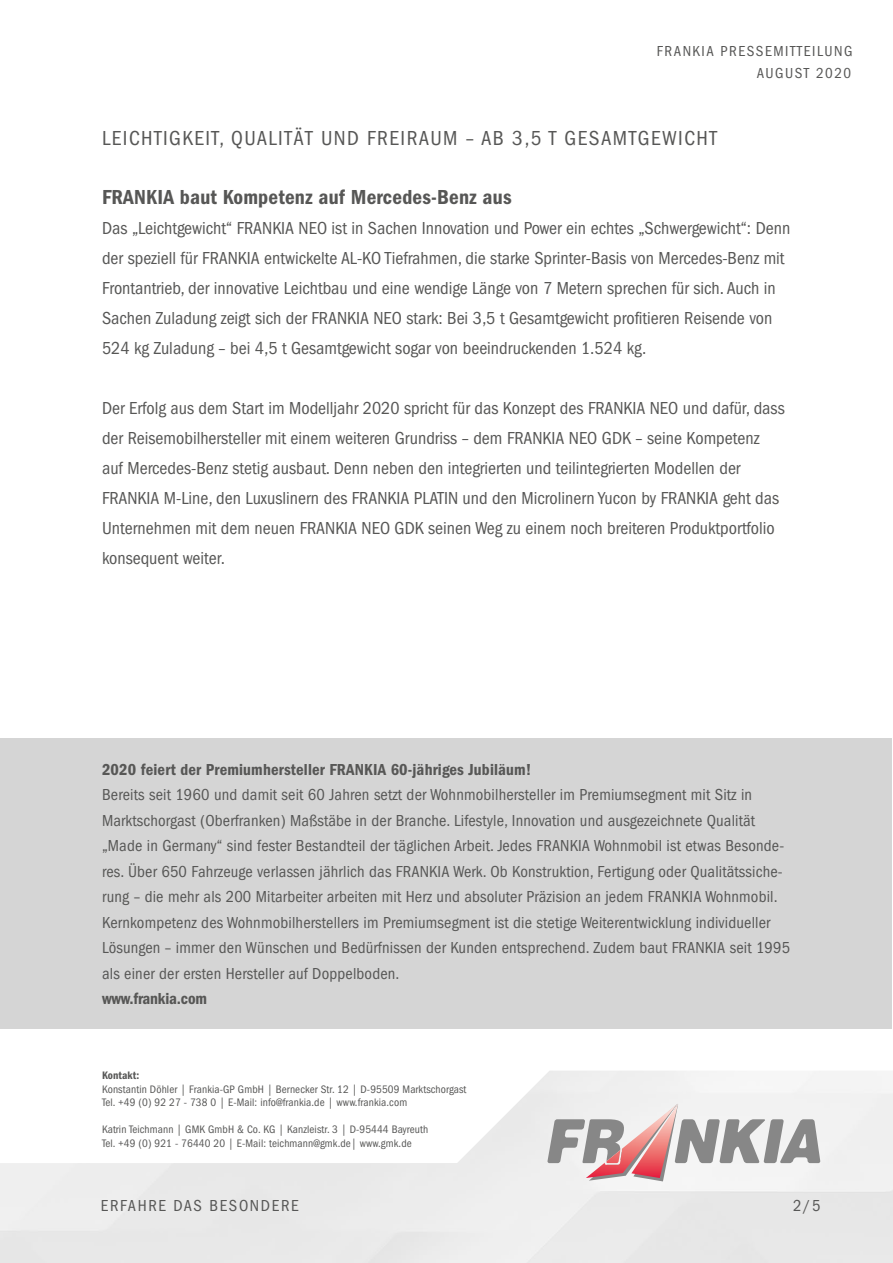
<style>
.page{position:relative;width:893px;height:1263px;background:#fff}
.page>*{position:absolute;margin:0;border:0;box-sizing:border-box;transform-origin:0 0}
.t1{font:condensed 21px "Franklin Gothic";letter-spacing:.07em;color:#575756}
.t2{font:600 condensed 21px "Franklin Gothic";letter-spacing:.01em;color:#575756}
.t3{font:condensed 18px/30px "Franklin Gothic";color:#575756}
.t4{font:condensed 16.5px/25.5px "Franklin Gothic";letter-spacing:.01em;color:#575756}
.t5{font:600 condensed 16.5px "Franklin Gothic";letter-spacing:.01em;color:#575756}
.t6{font:condensed 16.5px "Franklin Gothic";letter-spacing:.1em;color:#575756}
.t7{font:600 condensed 16.5px "Franklin Gothic";letter-spacing:-.01em;color:#575756}
.t8{font:condensed 15px/21.8px "Franklin Gothic";letter-spacing:.1em;color:#575756;text-align:right}
.t9{font:condensed 11.25px/13.5px "Franklin Gothic";letter-spacing:.01em;color:#575756}
.t10{font:600 condensed 11.25px "Franklin Gothic";letter-spacing:.01em;color:#575756}
</style>
<div class="page">
<svg style="left:547px;top:1104px;width:273px;height:77px"></svg>
<div style="left:0;top:738px;width:892px;height:291px;background:#d5d5d5"></div>
<p class="t8" style="left:657px;top:40px;width:197px">FRANKIA PRESSEMITTEILUNG<br>AUGUST 2020</p>
<p class="t1" style="left:102px;top:126px;width:616px">LEICHTIGKEIT, QUALITÄT UND FREIRAUM – AB 3,5 T GESAMTGEWICHT</p>
<p class="t2" style="left:102px;top:185px;width:411px">FRANKIA baut Kompetenz auf Mercedes-Benz aus</p>
<p class="t3" style="left:102px;top:213px;width:690px">Das „Leichtgewicht“ FRANKIA NEO ist in Sachen Innovation und Power ein echtes „Schwergewicht“: Denn der speziell für FRANKIA entwickelte AL-KO Tiefrahmen, die starke Sprinter-Basis von Mercedes-Benz mit Frontantrieb, der innovative Leichtbau und eine wendige Länge von 7 Metern sprechen für sich. Auch in Sachen Zuladung zeigt sich der FRANKIA NEO stark: Bei 3,5 t Gesamtgewicht profitieren Reisende von 524 kg Zuladung – bei 4,5 t Gesamtgewicht sogar von beeindruckenden 1.524 kg.</p>
<p class="t3" style="left:102px;top:393px;width:684px">Der Erfolg aus dem Start im Modelljahr 2020 spricht für das Konzept des FRANKIA NEO und dafür, dass der Reisemobilhersteller mit einem weiteren Grundriss – dem FRANKIA NEO GDK – seine Kompetenz auf Mercedes-Benz stetig ausbaut. Denn neben den integrierten und teilintegrierten Modellen der FRANKIA M-Line, den Luxuslinern des FRANKIA PLATIN und den Microlinern Yucon by FRANKIA geht das Unternehmen mit dem neuen FRANKIA NEO GDK seinen Weg zu einem noch breiteren Produktportfolio konsequent weiter.</p>
<p class="t5" style="left:102px;top:760px;width:431px">2020 feiert der Premiumhersteller FRANKIA 60-jähriges Jubiläum!</p>
<p class="t4" style="left:102px;top:782px;width:690px">Bereits seit 1960 und damit seit 60 Jahren setzt der Wohnmobilhersteller im Premiumsegment mit Sitz in Marktschorgast (Oberfranken) Maßstäbe in der Branche. Lifestyle, Innovation und ausgezeichnete Qualität „Made in Germany“ sind fester Bestandteil der täglichen Arbeit. Jedes FRANKIA Wohnmobil ist etwas Besonde&shy;res. Über 650 Fahrzeuge verlassen jährlich das FRANKIA Werk. Ob Konstruktion, Fertigung oder Qualitätssiche&shy;rung – die mehr als 200 Mitarbeiter arbeiten mit Herz und absoluter Präzision an jedem FRANKIA Wohnmobil.<br>Kernkompetenz des Wohnmobilherstellers im Premiumsegment ist die stetige Weiterentwicklung individueller Lösungen – immer den Wünschen und Bedürfnissen der Kunden entsprechend. Zudem baut FRANKIA seit 1995 als einer der ersten Hersteller auf Doppelboden.</p>
<p class="t7" style="left:102px;top:989px;width:106px">www.frankia.com</p>
<p class="t10" style="left:102px;top:1069px;width:39px">Kontakt:</p>
<p class="t9" style="left:102px;top:1082px;width:366px">Konstantin Döhler | Frankia-GP GmbH | Bernecker Str. 12 | D-95509 Marktschorgast<br>Tel. +49 (0) 92 27 - 738 0 | E-Mail: info@frankia.de | www.frankia.com</p>
<p class="t9" style="left:102px;top:1123px;width:328px">Katrin Teichmann | GMK GmbH &amp; Co. KG | Kanzleistr. 3 | D-95444 Bayreuth<br>Tel. +49 (0) 921 - 76440 20 | E-Mail: teichmann@gmk.de| www.gmk.de</p>
<p class="t6" style="left:101px;top:1196px;width:199px">ERFAHRE DAS BESONDERE</p>
<p class="t4" style="left:793px;top:1192px;width:29px">2/5</p>
</div>
